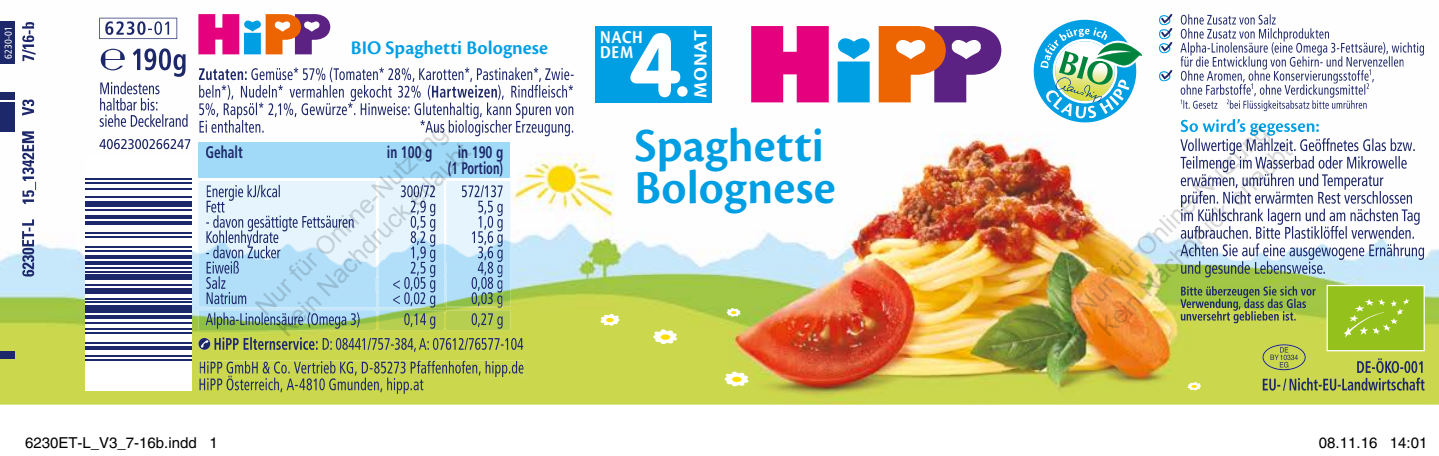
<style>
.page{position:relative;width:1439px;height:456px;background:#fff}
.page>*{position:absolute;margin:0;border:0;box-sizing:border-box;transform-origin:0 0}
.t1{font:900 88.5px "VAG Rounded";color:#fff;scale:.91 1}
.t2{font:900 60px "VAG Rounded";color:#fff}
.t3{font:600 49.25px/42.5px "Cronos Pro";letter-spacing:.005em;color:#009ee3}
.t4{font:25px/30.2px "Arial";color:rgb(0 0 0/.15)}
.t5{font:600 20px "Cronos Pro";letter-spacing:.005em;color:#009ee3}
.t6{font:700 19.25px "Cronos Pro";letter-spacing:.04em;color:#fff}
.t7{font:700 18.75px/15px "Cronos Pro";letter-spacing:.035em;color:#fff;scale:.85 1}
.t8{font:700 condensed 16.75px/15.5px "Frutiger LT Pro";color:#1d286a;text-align:center;scale:.8 1}
.t9{font:15px "Helvetica";color:#000}
.t10{font:condensed 10px "Frutiger LT Pro";color:#fff}
</style>
<div class="page">
<img style="left:0;top:14px;width:1439px;height:390px">
<img style="left:1181px;top:286px;width:135px;height:12px">
<img style="left:1180px;top:298px;width:126px;height:12px">
<img style="left:1181px;top:311px;width:114px;height:12px">
<img style="left:1357px;top:358px;width:65px;height:14px">
<img style="left:1262px;top:377px;width:162px;height:13px">
<svg style="left:1326px;top:284px;width:98px;height:67px;background:#9ec632"></svg>
<img style="left:1262px;top:344px;width:43px;height:26px">
<img style="left:1288px;top:354px;width:10px;height:5px">
<svg style="left:1270px;top:347px;width:18px;height:20px"></svg>
<img style="left:1180px;top:14px;width:95px;height:11px">
<img style="left:1180px;top:28px;width:149px;height:13px">
<svg style="left:1159px;top:14px;width:13px;height:39px"></svg>
<img style="left:1180px;top:42px;width:244px;height:14px">
<img style="left:1180px;top:56px;width:223px;height:14px">
<svg style="left:1159px;top:70px;width:13px;height:11px"></svg>
<img style="left:1180px;top:70px;width:186px;height:14px">
<img style="left:1180px;top:84px;width:70px;height:11px">
<img style="left:1254px;top:84px;width:111px;height:14px">
<svg style="left:1366px;top:69px;width:8px;height:20px"></svg>
<img style="left:1159px;top:99px;width:23px;height:5px">
<img style="left:1183px;top:100px;width:41px;height:9px">
<svg style="left:1226px;top:99px;width:3px;height:5px"></svg>
<img style="left:1229px;top:100px;width:137px;height:11px">
<img style="left:1180px;top:119px;width:138px;height:17px">
<img style="left:1180px;top:138px;width:235px;height:16px">
<img style="left:1180px;top:156px;width:227px;height:16px">
<img style="left:1180px;top:173px;width:203px;height:16px">
<img style="left:1181px;top:190px;width:231px;height:17px">
<img style="left:1181px;top:208px;width:239px;height:16px">
<img style="left:1180px;top:225px;width:234px;height:13px">
<img style="left:1180px;top:243px;width:244px;height:16px">
<img style="left:1181px;top:261px;width:144px;height:16px">
<svg style="left:198px;top:14px;width:132px;height:40px"></svg>
<img style="left:199px;top:68px;width:49px;height:12px">
<img style="left:251px;top:67px;width:322px;height:15px">
<img style="left:199px;top:85px;width:231px;height:16px">
<img style="left:432px;top:85px;width:65px;height:13px">
<img style="left:498px;top:85px;width:76px;height:15px">
<img style="left:199px;top:102px;width:375px;height:34px">
<img style="left:199px;top:120px;width:374px;height:16px">
<img style="left:199px;top:360px;width:325px;height:16px">
<img style="left:199px;top:375px;width:224px;height:18px">
<svg style="left:198px;top:337px;width:12px;height:12px"></svg>
<img style="left:214px;top:337px;width:104px;height:12px">
<img style="left:318px;top:337px;width:205px;height:14px">
<div style="left:198px;top:142px;width:312px;height:35px;background:#a1daf8"></div>
<img style="left:198px;top:181px;width:178px;height:125px">
<img style="left:198px;top:310px;width:178px;height:20px">
<img style="left:379px;top:181px;width:64px;height:3px">
<img style="left:379px;top:310px;width:64px;height:20px">
<img style="left:446px;top:181px;width:64px;height:125px">
<img style="left:446px;top:310px;width:64px;height:20px">
<hr style="left:206px;top:161px;width:296px;height:1px;background:#1d286a">
<img style="left:206px;top:184px;width:170px;height:61px">
<img style="left:379px;top:184px;width:64px;height:61px">
<img style="left:446px;top:184px;width:57px;height:93px">
<img style="left:207px;top:200px;width:169px;height:1px">
<img style="left:379px;top:200px;width:64px;height:1px">
<img style="left:446px;top:200px;width:56px;height:1px">
<img style="left:207px;top:215px;width:169px;height:1px">
<img style="left:379px;top:215px;width:64px;height:1px">
<img style="left:446px;top:215px;width:57px;height:1px">
<img style="left:206px;top:230px;width:170px;height:1px">
<img style="left:379px;top:230px;width:64px;height:1px">
<img style="left:446px;top:230px;width:57px;height:1px">
<img style="left:376px;top:246px;width:126px;height:14px">
<img style="left:206px;top:245px;width:170px;height:31px">
<img style="left:379px;top:245px;width:64px;height:1px">
<img style="left:446px;top:245px;width:56px;height:1px">
<img style="left:207px;top:262px;width:239px;height:14px">
<img style="left:379px;top:262px;width:64px;height:14px">
<img style="left:446px;top:262px;width:56px;height:14px">
<img style="left:376px;top:260px;width:70px;height:2px">
<img style="left:207px;top:260px;width:169px;height:2px">
<img style="left:379px;top:260px;width:64px;height:2px">
<img style="left:446px;top:260px;width:56px;height:2px">
<img style="left:206px;top:276px;width:296px;height:31px">
<img style="left:379px;top:276px;width:64px;height:16px">
<img style="left:207px;top:276px;width:169px;height:1px">
<img style="left:207px;top:292px;width:295px;height:15px">
<img style="left:207px;top:292px;width:169px;height:14px">
<img style="left:446px;top:292px;width:56px;height:14px">
<img style="left:379px;top:292px;width:64px;height:1px">
<img style="left:376px;top:312px;width:70px;height:16px">
<img style="left:206px;top:312px;width:170px;height:16px">
<img style="left:379px;top:312px;width:64px;height:16px">
<img style="left:446px;top:312px;width:56px;height:16px">
<svg style="left:878px;top:26px;width:123px;height:76px"></svg>
<svg style="left:836px;top:33px;width:35px;height:69px"></svg>
<svg style="left:751px;top:26px;width:78px;height:76px;background:#e8208d"></svg>
<svg style="left:1028px;top:14px;width:117px;height:114px"></svg>
<div style="left:595px;top:26px;width:117px;height:76px;background:#009ee3"></div>
<svg style="left:600px;top:313px;width:20px;height:12px"></svg>
<svg style="left:1187px;top:381px;width:14px;height:9px"></svg>
<svg style="left:653px;top:329px;width:24px;height:15px"></svg>
<div style="left:661px;top:334px;width:9px;height:5px;background:#fd0;border-radius:50%"></div>
<svg style="left:724px;top:371px;width:25px;height:15px"></svg>
<div style="left:732px;top:376px;width:9px;height:5px;background:#fd0;border-radius:50%"></div>
<svg style="left:726px;top:308px;width:15px;height:8px"></svg>
<img style="left:99px;top:139px;width:91px;height:10px">
<img style="left:100px;top:81px;width:60px;height:13px">
<img style="left:100px;top:98px;width:58px;height:12px">
<img style="left:100px;top:114px;width:88px;height:13px">
<img style="left:101px;top:49px;width:24px;height:21px">
<img style="left:133px;top:48px;width:53px;height:29px">
<div style="left:85px;top:156px;width:106px;height:234px;background:#fff"></div>
<hr style="left:85px;top:358px;width:106px;height:2px;background:#1c286a">
<hr style="left:85px;top:355px;width:106px;height:2px;background:#1c286a">
<svg style="left:85px;top:346px;width:106px;height:3px"></svg>
<hr style="left:85px;top:341px;width:106px;height:2px;background:#1c286a">
<hr style="left:85px;top:332px;width:106px;height:2px;background:#1c286a">
<hr style="left:85px;top:328px;width:106px;height:2px;background:#1c286a">
<hr style="left:85px;top:322px;width:106px;height:2px;background:#1c286a">
<svg style="left:85px;top:315px;width:106px;height:3px"></svg>
<div style="left:85px;top:305px;width:106px;height:7px;background:#1c286a"></div>
<hr style="left:85px;top:301px;width:106px;height:2px;background:#1c286a">
<hr style="left:85px;top:297px;width:106px;height:2px;background:#1c286a">
<div style="left:85px;top:287px;width:106px;height:6px;background:#1c286a"></div>
<hr style="left:85px;top:284px;width:106px;height:2px;background:#1c286a">
<div style="left:85px;top:274px;width:106px;height:6px;background:#1c286a"></div>
<hr style="left:85px;top:270px;width:106px;height:2px;background:#1c286a">
<hr style="left:85px;top:266px;width:106px;height:2px;background:#1c286a">
<svg style="left:85px;top:261px;width:106px;height:3px"></svg>
<hr style="left:85px;top:255px;width:106px;height:4px;background:#1c286a">
<hr style="left:85px;top:249px;width:106px;height:2px;background:#1c286a">
<hr style="left:85px;top:245px;width:106px;height:2px;background:#1c286a">
<hr style="left:85px;top:236px;width:106px;height:2px;background:#1c286a">
<hr style="left:85px;top:232px;width:106px;height:2px;background:#1c286a">
<svg style="left:85px;top:221px;width:106px;height:3px"></svg>
<svg style="left:85px;top:215px;width:106px;height:3px"></svg>
<hr style="left:85px;top:209px;width:106px;height:2px;background:#1c286a">
<div style="left:85px;top:201px;width:106px;height:6px;background:#1c286a"></div>
<hr style="left:85px;top:196px;width:106px;height:1px;background:#1c286a">
<hr style="left:85px;top:188px;width:106px;height:2px;background:#1c286a">
<hr style="left:85px;top:182px;width:106px;height:2px;background:#1c286a">
<hr style="left:85px;top:178px;width:106px;height:2px;background:#1c286a">
<img style="left:22px;top:22px;width:14px;height:254px">
<img style="left:0;top:92px;width:14px;height:7px">
<img style="left:0;top:103px;width:14px;height:28px">
<img style="left:0;top:351px;width:14px;height:7px">
<img style="left:0;top:21px;width:14px;height:43px">
<img style="left:99px;top:18px;width:78px;height:21px">
<img style="left:105px;top:21px;width:41px;height:14px">
<img style="left:148px;top:21px;width:21px;height:14px">
<div style="left:51px;top:438px;width:6px;height:9px;border:1px solid #fff;border-radius:50%"></div>
<div style="left:50px;top:437px;width:8px;height:11px;border:1px solid #fff;border-radius:50%"></div>
<div style="left:1320px;top:438px;width:5px;height:9px;border:1px solid #fff;border-radius:50%"></div>
<div style="left:1319px;top:437px;width:8px;height:11px;border:1px solid #fff;border-radius:50%"></div>
<div style="left:1412px;top:438px;width:5px;height:9px;border:1px solid #fff;border-radius:50%"></div>
<div style="left:1410px;top:437px;width:9px;height:11px;border:1px solid #fff;border-radius:50%"></div>
<p class="t10" style="left:3px;top:58px;width:33px;rotate:-90deg">6230-01</p>
<p class="t5" style="left:351px;top:37px;width:199px">BIO Spaghetti Bolognese</p>
<p class="t6" style="left:689px;top:98px;width:69px;rotate:-90deg">MONAT</p>
<p class="t7" style="left:600px;top:30px;width:51px">NACH<br>DEM</p>
<h1 class="t1" style="left:631px;top:12px;width:56px">4</h1>
<h2 class="t2" style="left:674px;top:38px;width:18px">.</h2>
<p class="t4" style="left:249px;top:300px;width:263px;rotate:-45deg">Nur für Online-Nutzung<br>Kein Nachdruck erlaubt</p>
<p class="t4" style="left:1070px;top:300px;width:263px;rotate:-45deg">Nur für Online-Nutzung<br>Kein Nachdruck erlaubt</p>
<h3 class="t3" style="left:634px;top:124px;width:203px">Spaghetti<br>Bolognese</h3>
<p class="t8" style="left:206px;top:144px;width:48px">Gehalt</p>
<p class="t8" style="left:387px;top:144px;width:58px">in 100 g</p>
<p class="t8" style="left:448px;top:144px;width:71px">in 190 g (1 Portion)</p>
<p class="t9" style="left:25px;top:434px;width:194px">6230ET-L_V3_7-16b.indd 1</p>
<p class="t9" style="left:1319px;top:434px;width:110px">08.11.16 14:01</p>
</div>
